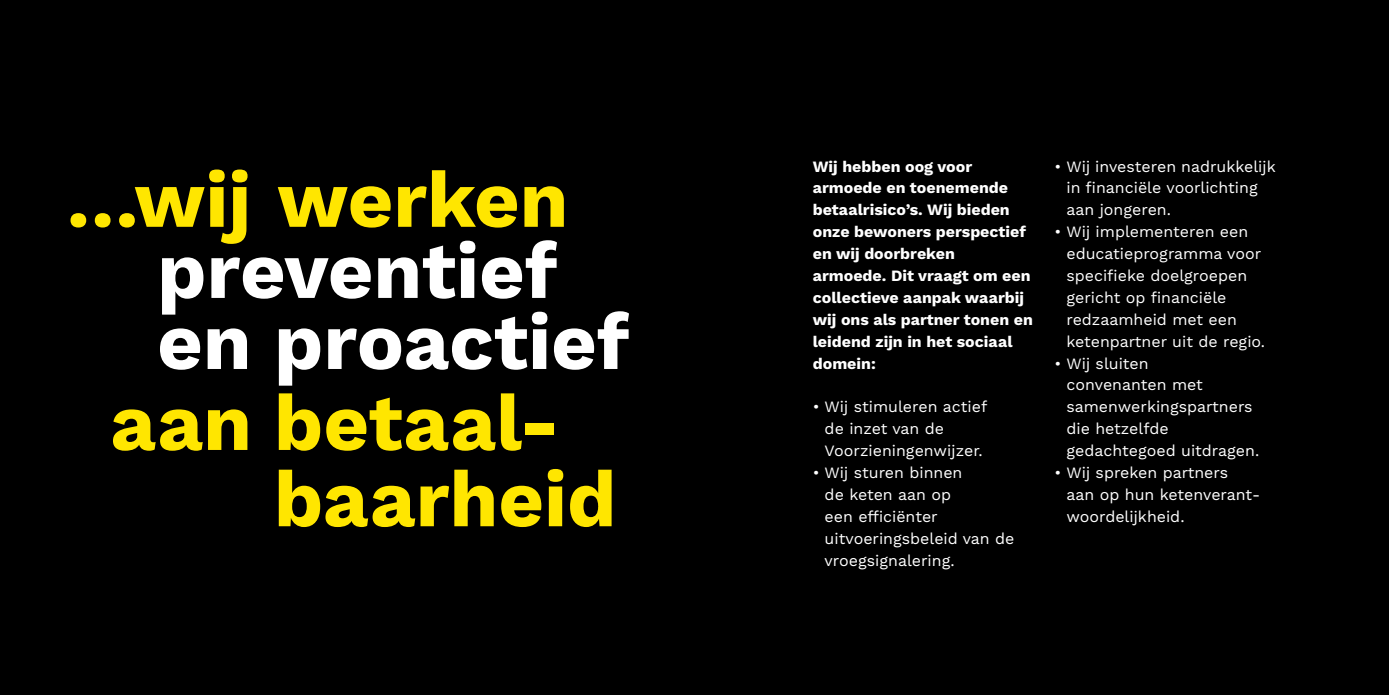
<style>
.page{position:relative;width:1389px;height:695px;background:#fff}
.page>*{position:absolute;margin:0;border:0;box-sizing:border-box;transform-origin:0 0}
.t1{font:700 79.45px "Work Sans";color:#ffe600}
.t2{font:700 79.45px "Work Sans";color:#fff}
.t3{font:15.75px/21.9px "Work Sans";color:#fff}
.t4{font:700 15.75px/21.9px "Work Sans";color:#fff}
</style>
<div class="page">
<div style="left:0;top:0;width:1389px;height:694px;background:#000"></div>
<h1 class="t1" style="left:67px;top:154px;width:503px">…wij werken</h1>
<h1 class="t2" style="left:157px;top:225px;width:402px">preventief</h1>
<h1 class="t2" style="left:157px;top:296px;width:474px">en proactief</h1>
<h1 class="t1" style="left:110px;top:377px;width:451px">aan betaal-</h1>
<h1 class="t1" style="left:274px;top:453px;width:344px">baarheid</h1>
<p class="t4" style="left:813px;top:156px;width:222px">Wij hebben oog voor armoede en toenemende betaalrisico’s. Wij bieden onze bewoners perspectief en wij doorbreken<br>armoede. Dit vraagt om een collectieve aanpak waarbij wij ons als partner tonen en leidend zijn in het sociaal domein:</p>
<p class="t3" style="left:825px;top:396px;width:164px;text-indent:-12px">• Wij stimuleren actief de inzet van de<br>Voorzieningenwijzer.</p>
<p class="t3" style="left:825px;top:462px;width:191px;text-indent:-12px">• Wij sturen binnen<br>de keten aan op<br>een efficiënter uitvoeringsbeleid van de vroegsignalering.</p>
<p class="t3" style="left:1066px;top:156px;width:211px;text-indent:-12px">• Wij investeren nadrukkelijk in financiële voorlichting aan jongeren.</p>
<p class="t3" style="left:1066px;top:221px;width:200px;text-indent:-12px">• Wij implementeren een educatieprogramma voor specifieke doelgroepen gericht op financiële redzaamheid met een ketenpartner uit de regio.</p>
<p class="t3" style="left:1066px;top:353px;width:194px;text-indent:-12px">• Wij sluiten<br>convenanten met samenwerkingspartners die hetzelfde gedachtegoed uitdragen.</p>
<p class="t3" style="left:1066px;top:462px;width:195px;text-indent:-12px">• Wij spreken partners<br>aan op hun ketenverant&shy;woordelijkheid.</p>
</div>
